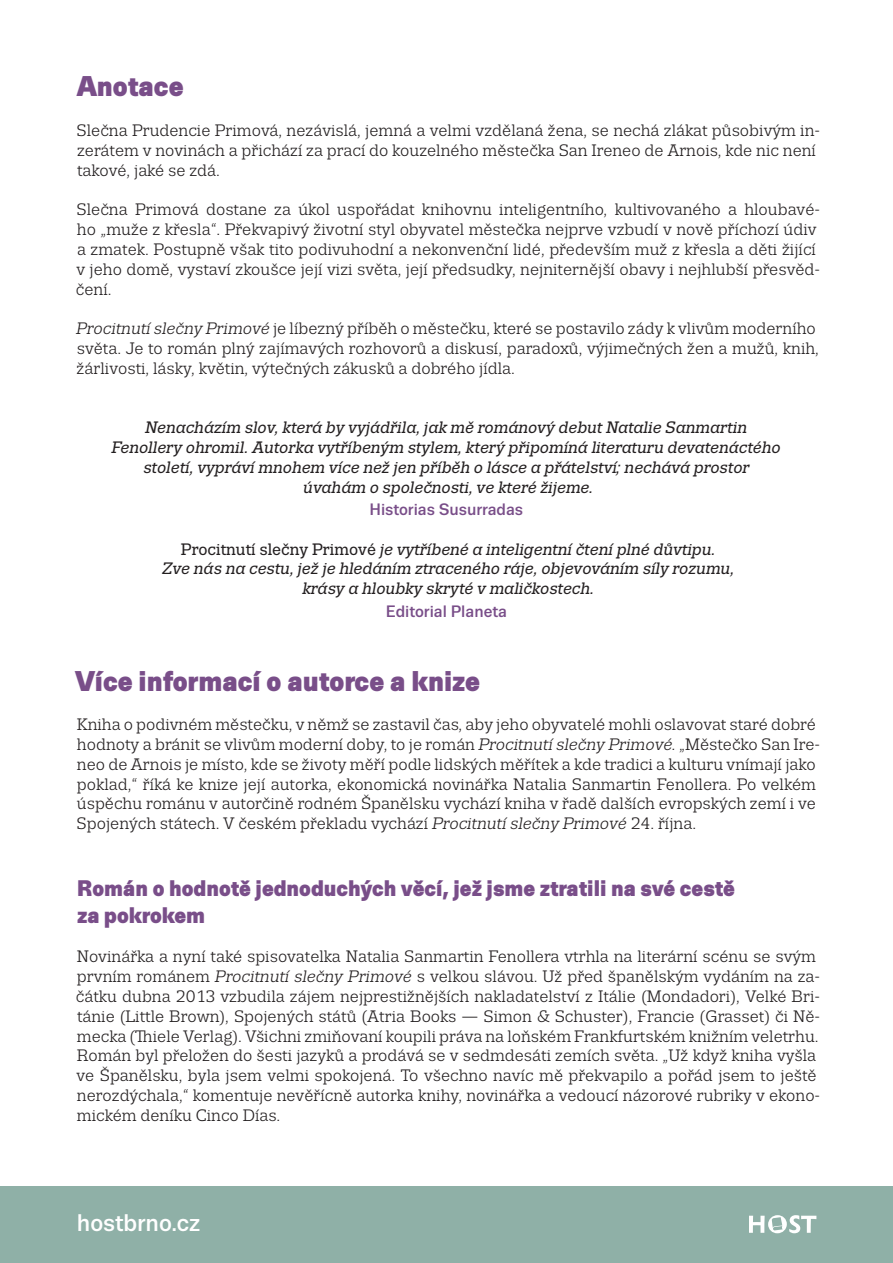
<style>
.page{position:relative;width:893px;height:1263px;background:#fff}
.page>*{position:absolute;margin:0;border:0;box-sizing:border-box;transform-origin:0 0}
.t1{font:900 28.5px "Trivia Sans";color:#794e89}
.t2{font:500 24px "Trivia Sans";color:#fff}
.t3{font:900 22.5px/27px "Trivia Sans";color:#794e89}
.t4{font:16.5px/19.8px "Trivia Slab";color:#231f20}
.t5{font:italic 16.5px/19.8px "Trivia Slab";color:#231f20;text-align:center}
.t6{font:500 16.5px "Trivia Sans";color:#794e89}
.s1{font-style:italic}
.s2{font-style:normal}
</style>
<div class="page">
<div style="left:0;top:1186px;width:893px;height:77px;background:#8fb0a7"></div>
<svg style="left:749px;top:1215px;width:67px;height:18px"></svg>
<h1 class="t1" style="left:77px;top:71px;width:108px">Anotace</h1>
<p class="t4" style="left:77px;top:121px;width:745px">Slečna Prudencie Primová, nezávislá, jemná a velmi vzdělaná žena, se nechá zlákat působivým in&shy;zerátem v novinách a přichází za prací do kouzelného městečka San Ireneo de Arnois, kde nic není takové, jaké se zdá.</p>
<p class="t4" style="left:76px;top:200px;width:746px">Slečna Primová dostane za úkol uspořádat knihovnu inteligentního, kultivovaného a hloubavé&shy;ho „muže z křesla“. Překvapivý životní styl obyvatel městečka nejprve vzbudí v nově příchozí údiv a zmatek. Postupně však tito podivuhodní a nekonvenční lidé, především muž z křesla a děti žijící v jeho domě, vystaví zkoušce její vizi světa, její předsudky, nejniternější obavy i nejhlubší přesvěd&shy;čení.</p>
<p class="t4" style="left:76px;top:319px;width:744px"><span class="s1">Procitnutí slečny Primové</span> je líbezný příběh o městečku, které se postavilo zády k vlivům moderního světa. Je to román plný zajímavých rozhovorů a diskusí, paradoxů, výjimečných žen a mužů, knih, žárlivosti, lásky, květin, výtečných zákusků a dobrého jídla.</p>
<p class="t5" style="left:112px;top:418px;width:671px">Nenacházím slov, která by vyjádřila, jak mě románový debut Natalie Sanmartin Fenollery ohromil. Autorka vytříbeným stylem, který připomíná literaturu devatenáctého století, vypráví mnohem více než jen příběh o lásce a přátelství; nechává prostor úvahám o společnosti, ve které žijeme.</p>
<p class="t6" style="left:369px;top:500px;width:155px">Historias Susurradas</p>
<p class="t5" style="left:162px;top:539px;width:573px"><span class="s2">Procitnutí slečny Primové</span> je vytříbené a inteligentní čtení plné důvtipu.<br>Zve nás na cestu, jež je hledáním ztraceného ráje, objevováním síly rozumu, krásy a hloubky skryté v maličkostech.</p>
<p class="t6" style="left:386px;top:602px;width:123px">Editorial Planeta</p>
<h1 class="t1" style="left:76px;top:665px;width:406px">Více informací o autorce a knize</h1>
<p class="t4" style="left:77px;top:715px;width:745px">Kniha o podivném městečku, v němž se zastavil čas, aby jeho obyvatelé mohli oslavovat staré dobré hodnoty a bránit se vlivům moderní doby, to je román <span class="s1">Procitnutí slečny Primové.</span> „Městečko San Ire&shy;neo de Arnois je místo, kde se životy měří podle lidských měřítek a kde tradici a kulturu vnímají jako poklad,“ říká ke knize její autorka, ekonomická novinářka Natalia Sanmartin Fenollera. Po velkém úspěchu románu v autorčině rodném Španělsku vychází kniha v řadě dalších evropských zemí i ve Spojených státech. V českém překladu vychází <span class="s1">Procitnutí slečny Primové</span> 24. října.</p>
<h3 class="t3" style="left:77px;top:875px;width:660px">Román o hodnotě jednoduchých věcí, jež jsme ztratili na své cestě za pokrokem</h3>
<p class="t4" style="left:76px;top:947px;width:746px">Novinářka a nyní také spisovatelka Natalia Sanmartin Fenollera vtrhla na literární scénu se svým prvním románem <span class="s1">Procitnutí slečny Primové</span> s velkou slávou. Už před španělským vydáním na za&shy;čátku dubna 2013 vzbudila zájem nejprestižnějších nakladatelství z Itálie (Mondadori), Velké Bri&shy;tánie (Little Brown), Spojených států (Atria Books — Simon &amp; Schuster), Francie (Grasset) či Ně&shy;mecka (Thiele Verlag). Všichni zmiňovaní koupili práva na loňském Frankfurtském knižním veletrhu.<br>Román byl přeložen do šesti jazyků a prodává se v sedmdesáti zemích světa. „Už když kniha vyšla ve Španělsku, byla jsem velmi spokojená. To všechno navíc mě překvapilo a pořád jsem to ještě nerozdýchala,“ komentuje nevěřícně autorka knihy, novinářka a vedoucí názorové rubriky v ekono&shy;mickém deníku Cinco Días.</p>
<h2 class="t2" style="left:77px;top:1210px;width:125px">hostbrno.cz</h2>
</div>
